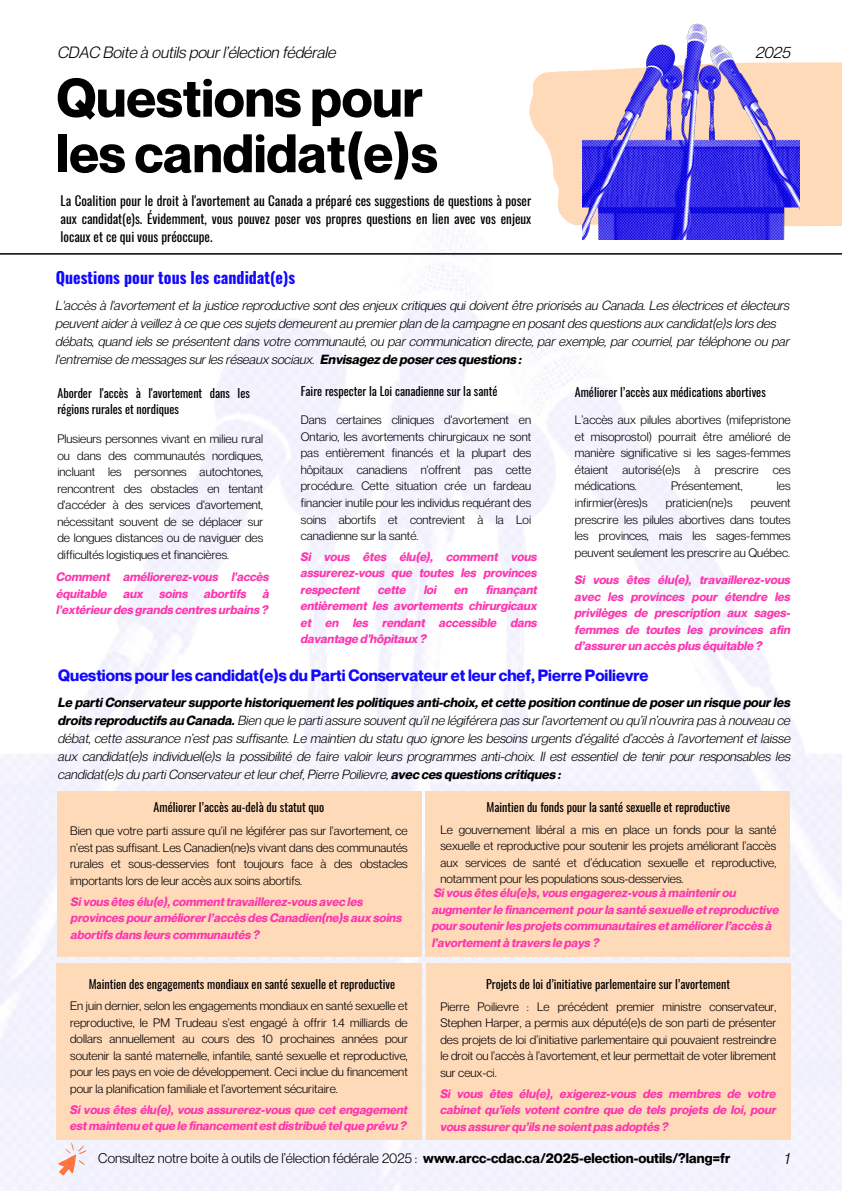
<style>
.page{position:relative;width:842px;height:1191px;background:#fff}
.page>*{position:absolute;margin:0;border:0;box-sizing:border-box;transform-origin:0 0}
.t1{font:700 52.9px/55.5px "Neue Montreal";color:#000}
.t2{font:700 16px "Neue Montreal";color:#1308ff}
.t3{font:italic 16px "Neue Montreal";color:#000}
.t4{font:700 16px "Oswald";color:#1308ff}
.t5{font:13.8px "Neue Montreal";color:#000}
.t6{font:italic 13px/18px "Neue Montreal";color:#000}
.t7{font:13px/18px "Oswald";color:#000;text-align:justify}
.t8{font:12px/16.5px "Neue Montreal";color:#000;text-align:justify}
.t9{font:italic 700 12px/16.5px "Neue Montreal";color:#fd37af}
.t10{font:12px/16.5px "Oswald";color:#000}
.s1{font-weight:700}
</style>
<div class="page">
<img style="left:0;top:227px;width:842px;height:963px">
<svg style="left:529px;top:62px;width:313px;height:164px;fill:#ffdab9"></svg>
<img style="left:582px;top:23px;width:218px;height:216px">
<div style="left:57px;top:962px;width:365px;height:177px;background:#ffdab9"></div>
<div style="left:57px;top:790px;width:364px;height:166px;background:#ffdab9"></div>
<div style="left:426px;top:790px;width:364px;height:166px;background:#ffdab9"></div>
<div style="left:426px;top:963px;width:365px;height:176px;background:#ffdab9"></div>
<svg style="left:58px;top:1142px;width:28px;height:33px"></svg>
<hr style="left:0;top:253px;width:842px;height:1px;background:#000">
<p class="t3" style="left:58px;top:42px;width:280px">CDAC Boite à outils pour l’élection fédérale</p>
<p class="t1" style="left:57px;top:69px;width:383px">Questions pour les candidat(e)s</p>
<p class="t3" style="left:756px;top:42px;width:36px">2025</p>
<p class="t7" style="left:61px;top:191px;width:472px">La Coalition pour le droit à l'avortement au Canada a préparé ces suggestions de questions à poser aux candidat(e)s. Évidemment, vous pouvez poser vos propres questions en lien avec vos enjeux locaux et ce qui vous préoccupe.</p>
<p class="t4" style="left:56px;top:264px;width:241px">Questions pour tous les candidat(e)s</p>
<p class="t6" style="left:56px;top:296px;width:735px">L'accès à l'avortement et la justice reproductive sont des enjeux critiques qui doivent être priorisés au Canada. Les électrices et électeurs peuvent aider à veillez à ce que ces sujets demeurent au premier plan de la campagne en posant des questions aux candidat(e)s lors des</p>
<p class="t6" style="left:56px;top:332px;width:735px">débats, quand iels se présentent dans votre communauté, ou par communication directe, par exemple, par courriel, par téléphone ou par l'entremise de messages sur les réseaux sociaux. <span class="s1">Envisagez de poser ces questions :</span></p>
<p class="t10" style="left:301px;top:382px;width:198px">Faire respecter la Loi canadienne sur la santé</p>
<p class="t10" style="left:575px;top:383px;width:192px">Améliorer l’accès aux médications abortives</p>
<p class="t10" style="left:57px;top:384px;width:194px">Aborder l'accès à l'avortement dans les régions rurales et nordiques</p>
<p class="t8" style="left:575px;top:411px;width:217px">L’accès aux pilules abortives (mifepristone et misoprostol) pourrait être amélioré de manière significative si les sages-femmes étaient autorisé(e)s à prescrire ces médications.</p>
<p class="t8" style="left:301px;top:411px;width:232px">Dans certaines cliniques d'avortement en Ontario, les avortements chirurgicaux ne sont pas entièrement financés et la plupart des hôpitaux canadiens n'offrent pas cette procédure. Cette situation crée un fardeau financier inutile pour les individus requérant des soins abortifs et contrevient à la Loi canadienne sur la santé.</p>
<h2 class="t8" style="left:57px;top:430px;width:207px">Plusieurs personnes vivant en milieu rural ou dans des communautés nordiques, incluant les personnes autochtones, rencontrent des obstacles en tentant d'accéder à des services d'avortement, nécessitant souvent de se déplacer sur de longues distances ou de naviguer des difficultés logistiques et financières.</h2>
<p class="t8" style="left:671px;top:477px;width:73px">Présentement,</p>
<p class="t8" style="left:777px;top:477px;width:15px">les</p>
<p class="t8" style="left:575px;top:494px;width:74px">infirmier(ères)s</p>
<p class="t8" style="left:666px;top:494px;width:68px">praticien(ne)s</p>
<p class="t8" style="left:575px;top:494px;width:217px;text-indent:176px">peuvent prescrire les pilules abortives dans toutes les provinces, mais les sages-femmes peuvent seulement les prescrire au Québec.</p>
<p class="t9" style="left:301px;top:548px;width:238px;text-align:justify">Si vous êtes élu(e), comment vous assurerez-vous que toutes les provinces respectent</p>
<p class="t9" style="left:57px;top:568px;width:214px">Comment améliorerez-vous l'accès équitable</p>
<p class="t9" style="left:575px;top:571px;width:217px;text-align:justify">Si vous êtes élu(e), travaillerez-vous avec les provinces pour étendre les privilèges de prescription aux sages&shy;femmes de toutes les provinces afin d’assurer un accès plus équitable ?</p>
<p class="t9" style="left:301px;top:581px;width:238px;text-align:justify;text-indent:185px">finançant entièrement les avortements chirurgicaux et en les rendant accessible dans davantage d'hôpitaux ?</p>
<p class="t2" style="left:58px;top:665px;width:592px">Questions pour les candidat(e)s du Parti Conservateur et leur chef, Pierre Poilievre</p>
<p class="t6" style="left:58px;top:693px;width:734px;text-align:justify"><span class="s1">Le parti Conservateur supporte historiquement les politiques anti-choix, et cette position continue de poser un risque pour les droits reproductifs au Canada.</span> Bien que le parti assure souvent qu’il ne légiférera pas sur l’avortement ou qu’il n’ouvrira pas à nouveau ce débat, cette assurance n’est pas suffisante. Le maintien du statu quo ignore les besoins urgents d’égalité d’accès à l’avortement et laisse aux candidat(e)s individuel(e)s la possibilité de faire valoir leurs programmes anti-choix. Il est essentiel de tenir pour responsables les candidat(e)s du parti Conservateur et leur chef, Pierre Poilievre, <span class="s1">avec ces questions critiques :</span></p>
<p class="t9" style="left:378px;top:581px;width:29px">cette</p>
<p class="t9" style="left:424px;top:581px;width:14px">loi</p>
<p class="t9" style="left:455px;top:581px;width:15px">en</p>
<p class="t9" style="left:123px;top:585px;width:22px">aux</p>
<p class="t9" style="left:159px;top:585px;width:30px">soins</p>
<p class="t9" style="left:204px;top:585px;width:44px">abortifs</p>
<p class="t9" style="left:57px;top:585px;width:214px;text-align:right">à<br>l'extérieur des grands centres urbains ?</p>
<p class="t10" style="left:154px;top:798px;width:172px">Améliorer l’accès au-delà du statut quo</p>
<p class="t8" style="left:70px;top:822px;width:339px">Bien que votre parti assure qu’il ne légiférer pas sur l’avortement, ce n’est pas suffisant. Les Canadien(ne)s vivant dans des communautés rurales et sous-desservies font toujours face à des obstacles importants lors de leur accès aux soins abortifs.</p>
<p class="t9" style="left:71px;top:892px;width:333px">Si vous êtes élu(e), comment travaillerez-vous avec les provinces pour améliorer l’accès des Canadien(ne)s aux soins abortifs dans leurs communautés ?</p>
<p class="t10" style="left:89px;top:975px;width:308px">Maintien des engagements mondiaux en santé sexuelle et reproductive</p>
<p class="t8" style="left:70px;top:997px;width:339px">En juin dernier, selon les engagements mondiaux en santé sexuelle et reproductive, le PM Trudeau s’est engagé à offrir 1.4 milliards de dollars annuellement au cours des 10 prochaines années pour soutenir la santé maternelle, infantile, santé sexuelle et reproductive, pour les pays en voie de développement. Ceci inclue du financement pour la planification familiale et l’avortement sécuritaire.</p>
<h2 class="t9" style="left:70px;top:1100px;width:339px">Si vous êtes élu(e), vous assurerez-vous que cet engagement est maintenu et que le financement est distribué tel que prévu ?</h2>
<h3 class="t10" style="left:486px;top:798px;width:245px">Maintien du fonds pour la santé sexuelle et reproductive</h3>
<h3 class="t8" style="left:440px;top:820px;width:337px">Le gouvernement libéral a mis en place un fonds pour la santé sexuelle et reproductive pour soutenir les projets améliorant l’accès aux services de santé et d’éducation sexuelle et reproductive, notamment pour les populations sous-desservies.</h3>
<h1 class="t9" style="left:432px;top:884px;width:348px">Si vous êtes élu(e)s, vous engagerez-vous à maintenir ou augmenter le financement pour la santé sexuelle et reproductive pour soutenir les projets communautaires et améliorer l’accès à l’avortement à travers le pays ?</h1>
<p class="t10" style="left:486px;top:975px;width:245px">Projets de loi d’initiative parlementaire sur l’avortement</p>
<h4 class="t8" style="left:440px;top:997px;width:337px">Pierre Poilievre : Le précédent premier ministre conservateur, Stephen Harper, a permis aux député(e)s de son parti de présenter des projets de loi d’initiative parlementaire qui pouvaient restreindre le droit ou l’accès à l’avortement, et leur permettait de voter librement sur ceux-ci.</h4>
<p class="t9" style="left:440px;top:1084px;width:337px;text-align:justify">Si vous êtes élu(e), exigerez-vous des membres de votre cabinet qu’iels votent contre que de tels projets de loi, pour vous assurer qu’ils ne soient pas adoptés ?</p>
<p class="t5" style="left:98px;top:1149px;width:634px">Consultez notre boite à outils de l’élection fédérale 2025 : <span class="s1">www.arcc-cdac.ca/2025-election-outils/?lang=fr</span></p>
<p class="t3" style="left:785px;top:1148px;width:6px">1</p>
</div>
